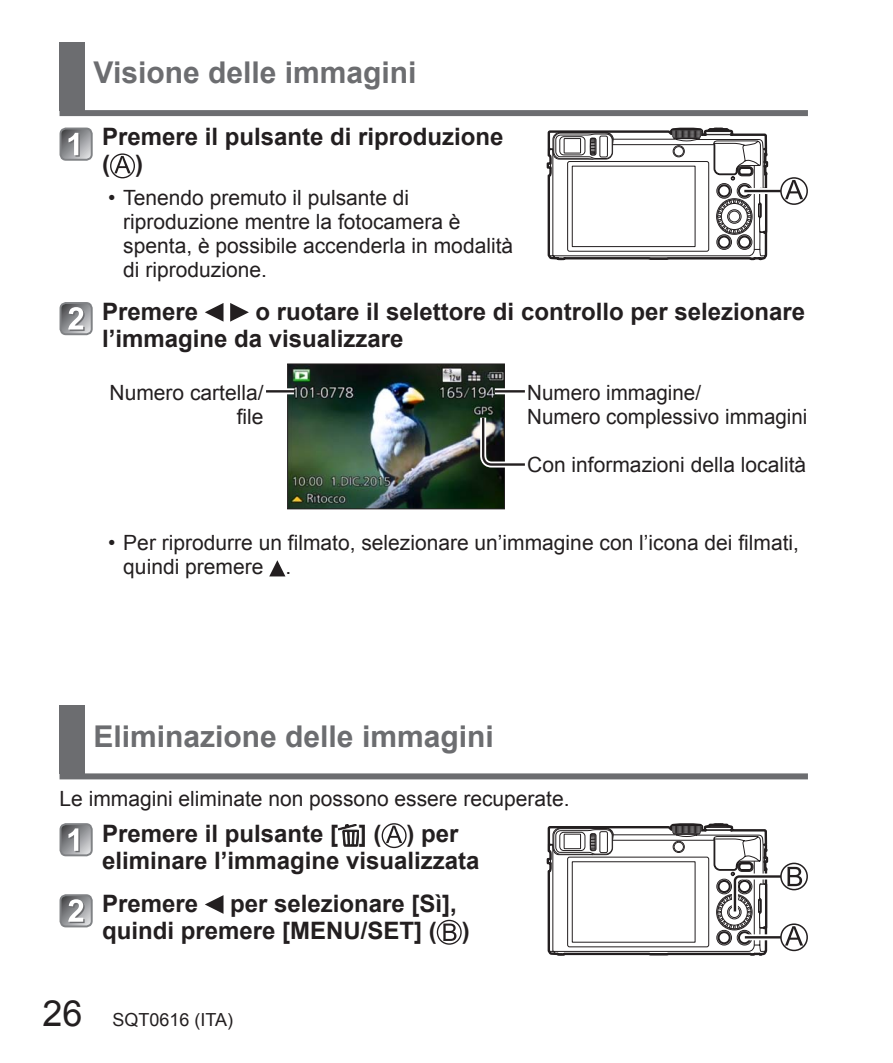
<style>
.page{position:relative;width:893px;height:1063px;background:#fff}
.page>*{position:absolute;margin:0;border:0;box-sizing:border-box;transform-origin:0 0}
.t1{font:700 30px "Arial";color:#6c6d70}
.t2{font:700 24px/27px "Arial";color:#231f20}
.t3{font:21px/24px "Arial";color:#231f20}
.t4{font:18px "Arial";color:#231f20}
.s1{font-size:36px}
</style>
<div class="page">
<div style="left:60px;top:43px;width:25px;height:68px;background:#6c6d70"></div>
<div style="left:60px;top:110px;width:748px;height:6px;background:#6c6d70"></div>
<svg style="left:61px;top:129px;width:31px;height:31px"></svg>
<div style="left:60px;top:128px;width:33px;height:33px;border:2px solid #808285;border-radius:6px"></div>
<svg style="left:69px;top:133px;width:11px;height:24px"></svg>
<svg style="left:111px;top:154px;width:23px;height:24px"></svg>
<div style="left:110px;top:153px;width:25px;height:25px;border:1px solid #231f20;border-radius:50%"></div>
<svg style="left:114px;top:156px;width:17px;height:17px"></svg>
<svg style="left:547px;top:128px;width:222px;height:132px"></svg>
<div style="left:744px;top:188px;width:37px;height:6px;background:#d2d1d1"></div>
<hr style="left:744px;top:190px;width:37px;height:2px;background:#231f20">
<svg style="left:781px;top:178px;width:26px;height:26px"></svg>
<div style="left:780px;top:177px;width:28px;height:28px;border:2px solid #231f20;border-radius:50%"></div>
<svg style="left:785px;top:180px;width:18px;height:19px"></svg>
<svg style="left:61px;top:303px;width:31px;height:31px"></svg>
<div style="left:60px;top:302px;width:33px;height:33px;border:2px solid #808285;border-radius:6px"></div>
<svg style="left:68px;top:307px;width:17px;height:24px"></svg>
<svg style="left:205px;top:303px;width:18px;height:19px"></svg>
<svg style="left:230px;top:303px;width:19px;height:19px"></svg>
<hr style="left:266px;top:390px;width:28px;height:3px;background:#231f20">
<img style="left:287px;top:363px;width:238px;height:147px">
<svg style="left:269px;top:560px;width:16px;height:16px"></svg>
<div style="left:60px;top:706px;width:25px;height:68px;background:#6c6d70"></div>
<div style="left:60px;top:773px;width:748px;height:6px;background:#6c6d70"></div>
<svg style="left:61px;top:824px;width:31px;height:31px"></svg>
<div style="left:60px;top:823px;width:33px;height:33px;border:2px solid #808285;border-radius:6px"></div>
<svg style="left:69px;top:828px;width:11px;height:24px"></svg>
<svg style="left:338px;top:824px;width:21px;height:22px"></svg>
<svg style="left:382px;top:824px;width:24px;height:23px"></svg>
<div style="left:382px;top:823px;width:25px;height:25px;border:1px solid #231f20;border-radius:50%"></div>
<svg style="left:386px;top:826px;width:16px;height:17px"></svg>
<div style="left:780px;top:923px;width:28px;height:28px;border:2px solid #231f20;border-radius:50%"></div>
<div style="left:780px;top:863px;width:28px;height:27px;border:2px solid #231f20;border-radius:50%"></div>
<svg style="left:547px;top:823px;width:256px;height:133px"></svg>
<svg style="left:61px;top:895px;width:31px;height:31px"></svg>
<div style="left:60px;top:894px;width:33px;height:33px;border:2px solid #808285;border-radius:6px"></div>
<svg style="left:68px;top:899px;width:17px;height:24px"></svg>
<svg style="left:205px;top:895px;width:18px;height:19px"></svg>
<svg style="left:437px;top:920px;width:24px;height:24px"></svg>
<div style="left:437px;top:920px;width:25px;height:25px;border:1px solid #231f20;border-radius:50%"></div>
<svg style="left:443px;top:924px;width:13px;height:17px"></svg>
<h1 class="t1" style="left:94px;top:56px;width:324px">Visione delle immagini</h1>
<p class="t2" style="left:102px;top:123px;width:403px">Premere il pulsante di riproduzione ( )</p>
<p class="t3" style="left:123px;top:185px;width:391px;text-indent:-15px">• Tenendo premuto il pulsante di riproduzione mentre la fotocamera è spenta, è possibile accenderla in modalità di riproduzione.</p>
<p class="t2" style="left:102px;top:298px;width:98px">Premere</p>
<p class="t2" style="left:102px;top:298px;width:704px;text-indent:153px">o ruotare il selettore di controllo per selezionare l’immagine da visualizzare</p>
<p class="t3" style="left:110px;top:381px;width:156px;text-align:right">Numero cartella/ file</p>
<p class="t3" style="left:527px;top:381px;width:282px">Numero immagine/<br>Numero complessivo immagini</p>
<p class="t3" style="left:527px;top:453px;width:280px">Con informazioni della località</p>
<p class="t3" style="left:123px;top:531px;width:677px;text-indent:-15px">• Per riprodurre un filmato, selezionare un’immagine con l’icona dei filmati, quindi premere .</p>
<h1 class="t1" style="left:94px;top:719px;width:402px">Eliminazione delle immagini</h1>
<p class="t3" style="left:60px;top:787px;width:512px">Le immagini eliminate non possono essere recuperate.</p>
<p class="t2" style="left:102px;top:820px;width:379px">Premere il pulsante [ ] ( ) per eliminare l’immagine visualizzata</p>
<p class="t2" style="left:102px;top:890px;width:98px">Premere</p>
<p class="t2" style="left:102px;top:890px;width:369px;text-indent:128px">per selezionare [Sì], quindi premere [MENU/SET] ( )</p>
<p class="t4" style="left:43px;top:1010px;width:192px"><span class="s1">26</span> SQT0616 (ITA)</p>
</div>
